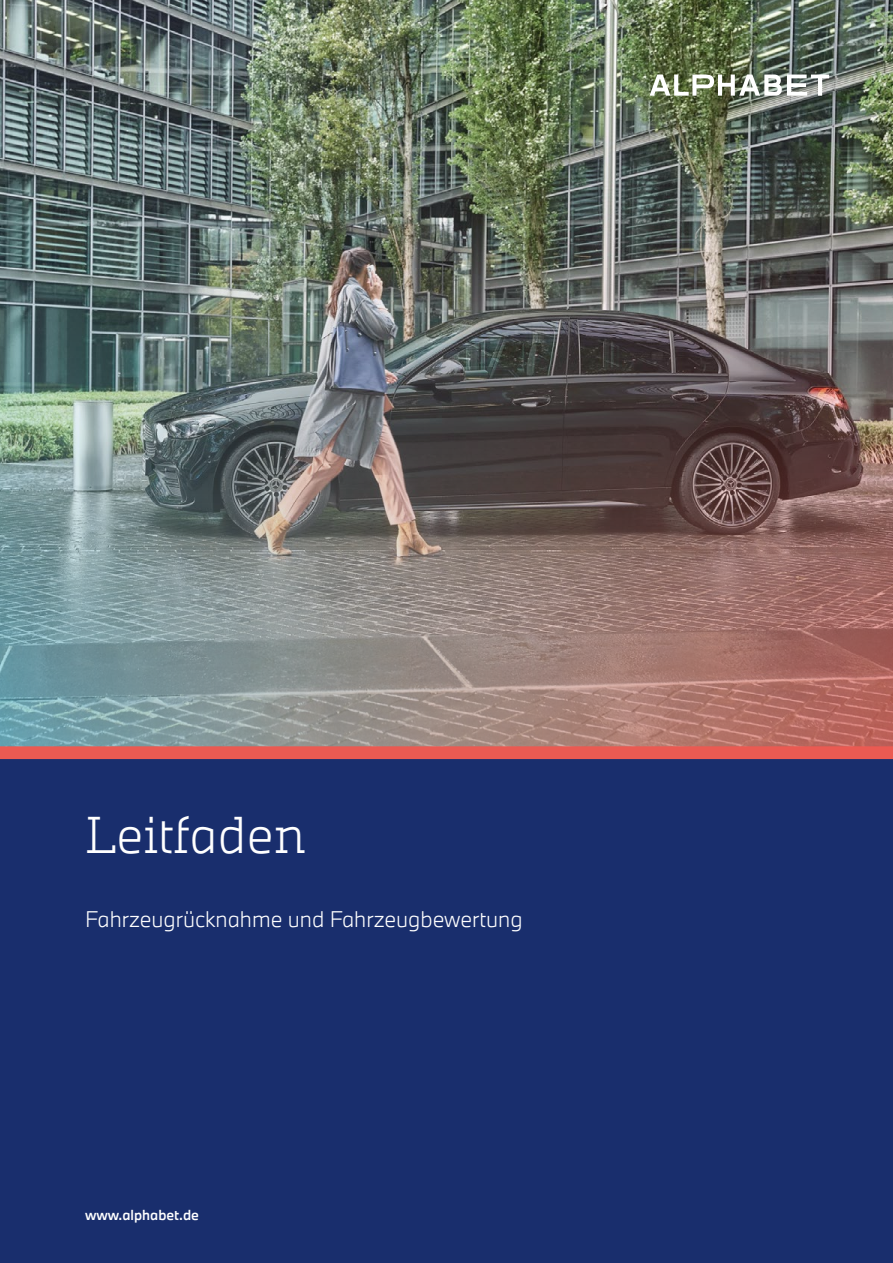
<style>
.page{position:relative;width:893px;height:1263px;background:#fff}
.page>*{position:absolute;margin:0;border:0;box-sizing:border-box;transform-origin:0 0}
.t1{font:300 48px "Alphabet Slab Pro";color:#fff}
.t2{font:300 21px "Alphabet Sans Pro";color:#fff}
.t3{font:500 13.5px "Alphabet Sans Pro";color:#fff}
</style>
<div class="page">
<div style="left:0;top:753px;width:893px;height:510px;background:#192e6d"></div>
<img style="left:0;top:0;width:893px;height:746px">
<div style="left:0;top:746px;width:893px;height:13px;background:#ea5a52"></div>
<svg style="left:650px;top:73px;width:179px;height:23px"></svg>
<h1 class="t1" style="left:85px;top:802px;width:222px">Leitfaden</h1>
<p class="t2" style="left:85px;top:905px;width:439px">Fahrzeugrücknahme und Fahrzeugbewertung</p>
<p class="t3" style="left:85px;top:1206px;width:115px">www.alphabet.de</p>
</div>
